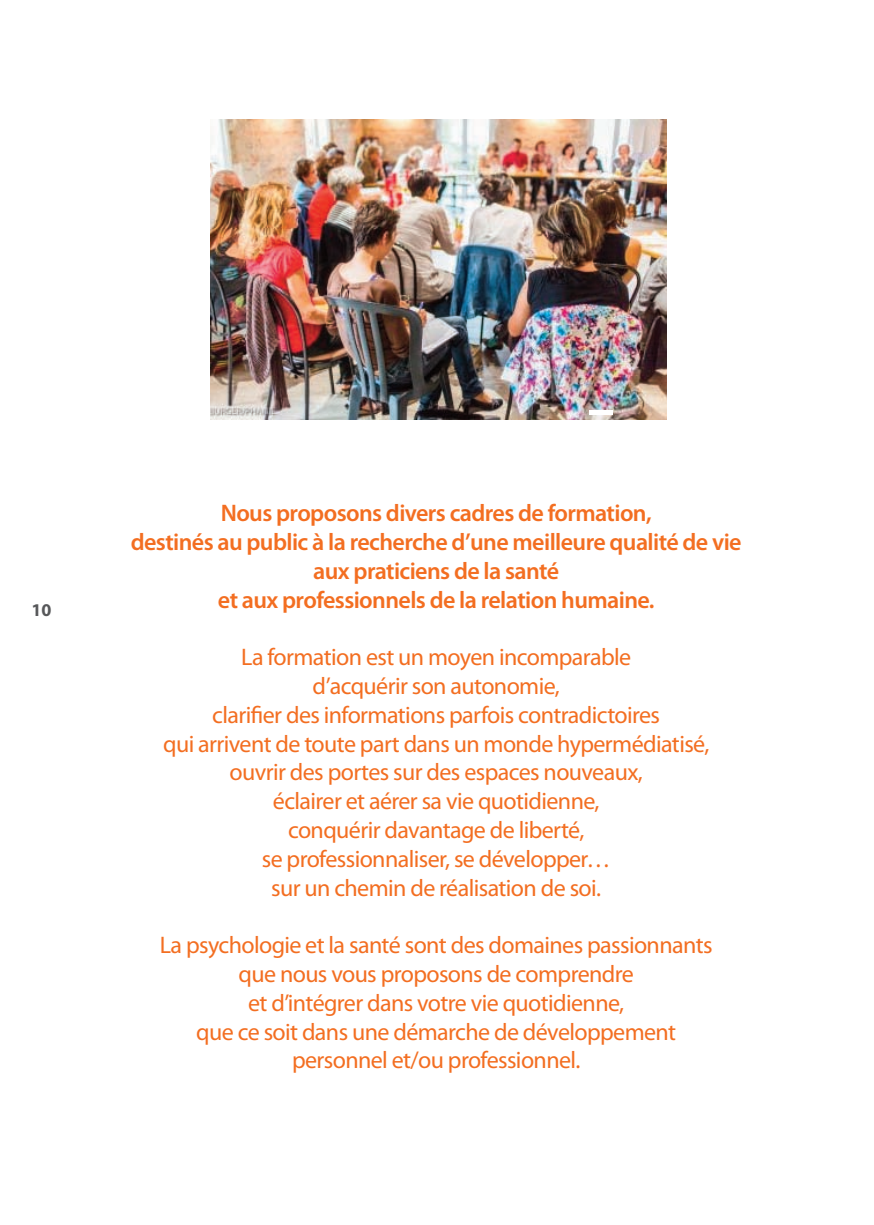
<style>
.page{position:relative;width:874px;height:1225px;background:#fff}
.page>*{position:absolute;margin:0;border:0;box-sizing:border-box;transform-origin:0 0}
.t1{font:24px/28.8px "Myriad Pro";letter-spacing:-.025em;color:#f36e21;text-align:center}
.t2{font:600 24px/28.8px "Myriad Pro";letter-spacing:-.025em;color:#f36e21;text-align:center}
.t3{font:700 18px "Myriad Pro";color:#57585a}
</style>
<div class="page">
<img style="left:210px;top:119px;width:456px;height:300px">
<div style="left:588px;top:410px;width:24px;height:5px;background:#fff"></div>
<p class="t3" style="left:31px;top:603px;width:21px">10</p>
<p class="t2" style="left:131px;top:500px;width:612px">Nous proposons divers cadres de formation,<br>destinés au public à la recherche d’une meilleure qualité de vie aux praticiens de la santé<br>et aux professionnels de la relation humaine.</p>
<p class="t1" style="left:163px;top:644px;width:547px">La formation est un moyen incomparable<br>d’acquérir son autonomie,<br>clarifier des informations parfois contradictoires<br>qui arrivent de toute part dans un monde hypermédiatisé, ouvrir des portes sur des espaces nouveaux,<br>éclairer et aérer sa vie quotidienne,<br>conquérir davantage de liberté,<br>se professionnaliser, se développer…<br>sur un chemin de réalisation de soi.</p>
<p class="t1" style="left:160px;top:932px;width:554px">La psychologie et la santé sont des domaines passionnants que nous vous proposons de comprendre<br>et d’intégrer dans votre vie quotidienne,<br>que ce soit dans une démarche de développement personnel et/ou professionnel.</p>
</div>
